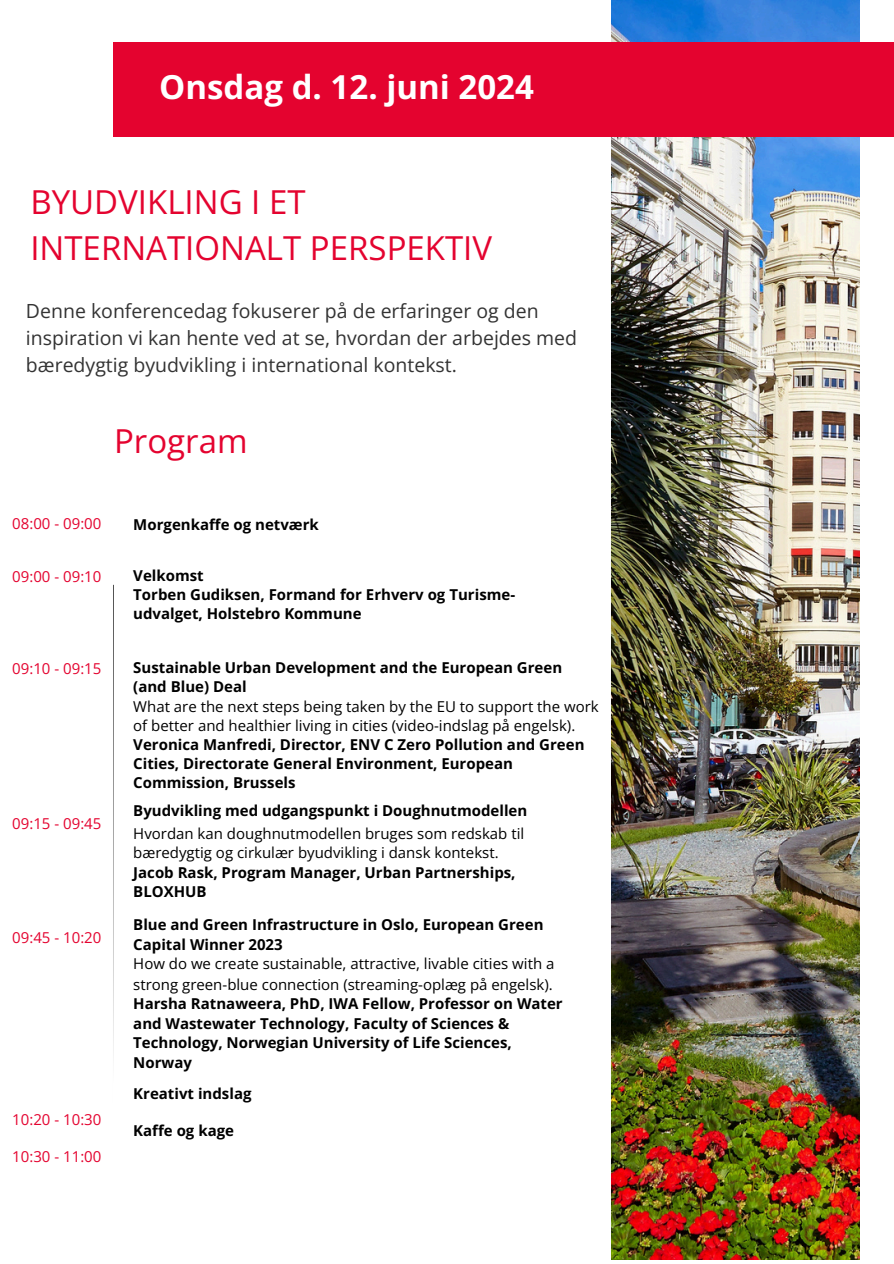
<style>
.page{position:relative;width:894px;height:1264px;background:#fff}
.page>*{position:absolute;margin:0;border:0;box-sizing:border-box;transform-origin:0 0}
.t1{font:33px/46.2px "Open Sans";color:#e4032f}
.t2{font:700 33px "Open Sans";color:#fff}
.t3{font:19.5px/27px "Open Sans";color:#333}
.t4{font:700 15px/19.2px "Open Sans";color:#000}
.t5{font:15px "Open Sans";color:#000}
.t6{font:15px "Open Sans";color:#e4032f}
.s1{font-weight:400}
</style>
<div class="page">
<img style="left:611px;top:0;width:248px;height:1259px">
<hr style="left:113px;top:584px;width:1px;height:542px;background:#000">
<div style="left:113px;top:42px;width:780px;height:94px;background:#e4032f"></div>
<h4 class="t2" style="left:159px;top:64px;width:376px">Onsdag d. 12. juni 2024</h4>
<h1 class="t1" style="left:30px;top:178px;width:463px">BYUDVIKLING I ET<br>INTERNATIONALT PERSPEKTIV</h1>
<h3 class="t3" style="left:26px;top:296px;width:552px">Denne konferencedag fokuserer på de erfaringer og den inspiration vi kan hente ved at se, hvordan der arbejdes med bæredygtig byudvikling i international kontekst.</h3>
<h2 class="t1" style="left:114px;top:417px;width:135px">Program</h2>
<p class="t6" style="left:12px;top:513px;width:91px">08:00 - 09:00</p>
<p class="t6" style="left:12px;top:565px;width:91px">09:00 - 09:10</p>
<h5 class="t6" style="left:12px;top:657px;width:91px">09:10 - 09:15</h5>
<p class="t6" style="left:12px;top:812px;width:91px">09:15 - 09:45</p>
<h5 class="t6" style="left:12px;top:927px;width:91px">09:45 - 10:20</h5>
<p class="t6" style="left:12px;top:1108px;width:91px">10:20 - 10:30</p>
<p class="t6" style="left:12px;top:1145px;width:91px">10:30 - 11:00</p>
<p class="t4" style="left:133px;top:514px;width:187px">Morgenkaffe og netværk</p>
<p class="t4" style="left:133px;top:566px;width:383px">Velkomst<br>Torben Gudiksen, Formand for Erhverv og Turisme&shy;udvalget, Holstebro Kommune</p>
<p class="t4" style="left:133px;top:658px;width:430px">Sustainable Urban Development and the European Green</p>
<p class="t4" style="left:133px;top:677px;width:115px">(and Blue) Deal</p>
<p class="t4" style="left:133px;top:696px;width:467px"><span class="s1">What are the next steps being taken by the EU to support the work of better and healthier living in cities (video-indslag på engelsk).<br></span>Veronica Manfredi, Director, ENV C Zero Pollution and Green Cities, Directorate General Environment, European Commission, Brussels</p>
<p class="t4" style="left:133px;top:800px;width:395px">Byudvikling med udgangspunkt i Doughnutmodellen</p>
<p class="t5" style="left:133px;top:822px;width:392px">Hvordan kan doughnutmodellen bruges som redskab til</p>
<p class="t5" style="left:133px;top:841px;width:367px">bæredygtig og cirkulær byudvikling i dansk kontekst.</p>
<p class="t4" style="left:133px;top:862px;width:383px">Jacob Rask, Program Manager, Urban Partnerships,</p>
<p class="t4" style="left:133px;top:881px;width:75px">BLOXHUB</p>
<p class="t4" style="left:133px;top:914px;width:411px">Blue and Green Infrastructure in Oslo, European Green</p>
<p class="t4" style="left:133px;top:934px;width:151px">Capital Winner 2023</p>
<p class="t5" style="left:133px;top:953px;width:422px">How do we create sustainable, attractive, livable cities with a</p>
<p class="t5" style="left:133px;top:973px;width:421px">strong green-blue connection (streaming-oplæg på engelsk).</p>
<p class="t4" style="left:133px;top:993px;width:431px">Harsha Ratnaweera, PhD, IWA Fellow, Professor on Water</p>
<h5 class="t4" style="left:133px;top:1013px;width:377px">and Wastewater Technology, Faculty of Sciences &amp;</h5>
<p class="t4" style="left:133px;top:1032px;width:380px">Technology, Norwegian University of Life Sciences,</p>
<p class="t4" style="left:133px;top:1052px;width:60px">Norway</p>
<p class="t4" style="left:133px;top:1083px;width:120px">Kreativt indslag</p>
<p class="t4" style="left:133px;top:1120px;width:102px">Kaffe og kage</p>
</div>
